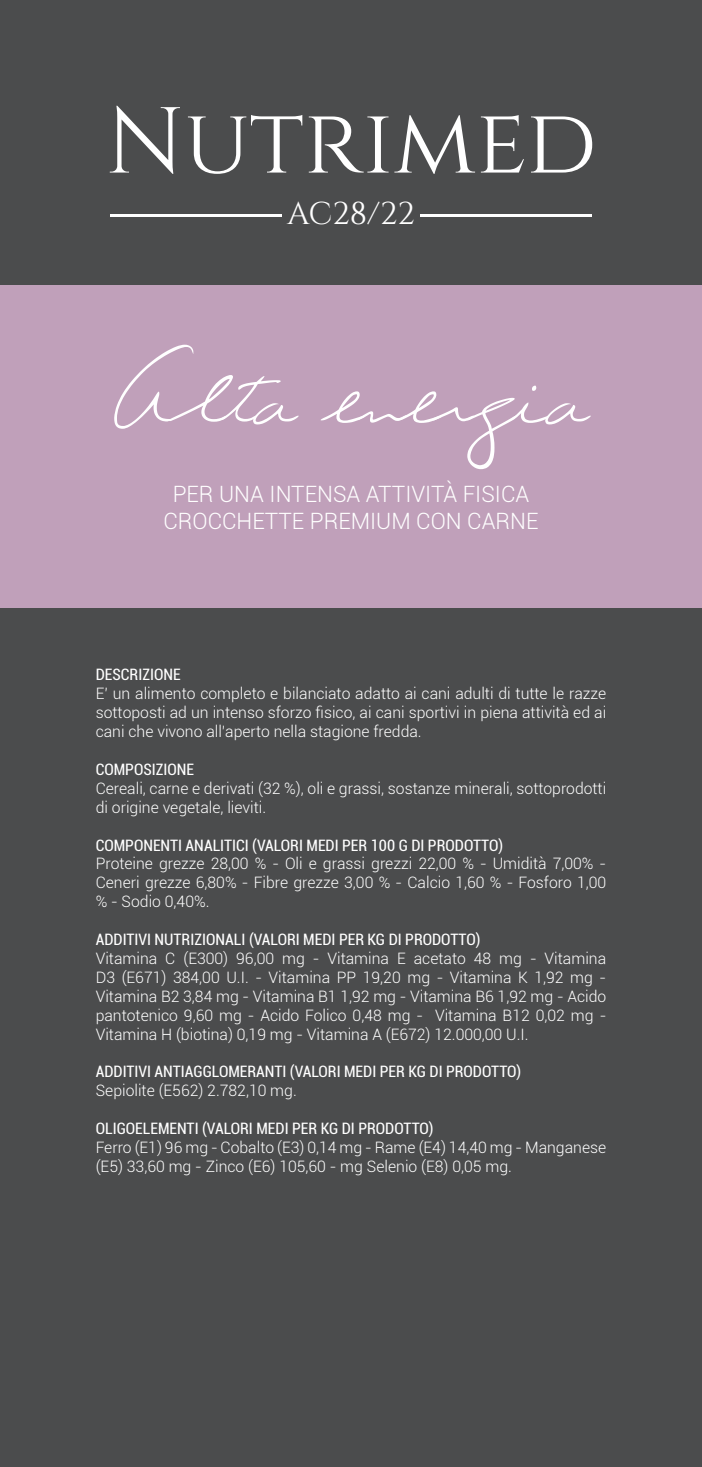
<style>
.page{position:relative;width:702px;height:1467px;background:#4b4c4d}
.page>*{position:absolute;margin:0;border:0;box-sizing:border-box;transform-origin:0 0}
.t1{font:90px "Giuliano Handwriting";color:#fff}
.t2{font:31.5px "Cinzel";color:#fff}
.t3{font:300 22.5px "Roboto";color:#fff}
.t4{font:300 15.75px/18.9px "Roboto";color:#fff;text-align:justify}
.t5{font:condensed 15.75px "Roboto";color:#fff}
</style>
<div class="page">
<div style="left:0;top:286px;width:702px;height:322px;background:#c0a0ba"></div>
<svg style="left:110px;top:106px;width:70px;height:68px"></svg>
<svg style="left:188px;top:115px;width:114px;height:59px"></svg>
<svg style="left:309px;top:116px;width:79px;height:57px"></svg>
<svg style="left:394px;top:115px;width:81px;height:59px"></svg>
<svg style="left:481px;top:115px;width:43px;height:58px"></svg>
<svg style="left:531px;top:116px;width:61px;height:57px"></svg>
<hr style="left:110px;top:215px;width:171px;height:2px;background:#fff">
<hr style="left:420px;top:215px;width:172px;height:2px;background:#fff">
<p class="t2" style="left:287px;top:195px;width:129px">AC28/22</p>
<p class="t1" style="left:115px;top:338px;width:473px">Alta energia</p>
<p class="t3" style="left:173px;top:479px;width:358px">PER UNA INTENSA ATTIVITÀ FISICA</p>
<p class="t3" style="left:163px;top:506px;width:376px">CROCCHETTE PREMIUM CON CARNE</p>
<p class="t5" style="left:96px;top:664px;width:86px">DESCRIZIONE</p>
<p class="t4" style="left:96px;top:684px;width:512px">E’ un alimento completo e bilanciato adatto ai cani adulti di tutte le razze sottoposti ad un intenso sforzo fisico, ai cani sportivi in piena attività ed ai cani che vivono all’aperto nella stagione fredda.</p>
<p class="t5" style="left:96px;top:758px;width:100px">COMPOSIZIONE</p>
<p class="t4" style="left:96px;top:778px;width:512px">Cereali, carne e derivati (32 %), oli e grassi, sostanze minerali, sottoprodotti di origine vegetale, lieviti.</p>
<p class="t5" style="left:96px;top:834px;width:409px">COMPONENTI ANALITICI (VALORI MEDI PER 100 G DI PRODOTTO)</p>
<p class="t4" style="left:96px;top:854px;width:512px">Proteine grezze 28,00 % - Oli e grassi grezzi 22,00 % - Umidità 7,00% - Ceneri grezze 6,80% - Fibre grezze 3,00 % - Calcio 1,60 % - Fosforo 1,00 % - Sodio 0,40%.</p>
<p class="t5" style="left:96px;top:928px;width:386px">ADDITIVI NUTRIZIONALI (VALORI MEDI PER KG DI PRODOTTO)</p>
<p class="t4" style="left:96px;top:948px;width:512px">Vitamina C (E300) 96,00 mg - Vitamina E acetato 48 mg - Vitamina D3 (E671) 384,00 U.I. - Vitamina PP 19,20 mg - Vitamina K 1,92 mg - Vitamina B2 3,84 mg - Vitamina B1 1,92 mg - Vitamina B6 1,92 mg - Acido pantotenico 9,60 mg - Acido Folico 0,48 mg - Vitamina B12 0,02 mg - Vitamina H (biotina) 0,19 mg - Vitamina A (E672) 12.000,00 U.I.</p>
<p class="t5" style="left:96px;top:1061px;width:427px">ADDITIVI ANTIAGGLOMERANTI (VALORI MEDI PER KG DI PRODOTTO)</p>
<p class="t4" style="left:96px;top:1081px;width:202px">Sepiolite (E562) 2.782,10 mg.</p>
<p class="t5" style="left:96px;top:1117px;width:339px">OLIGOELEMENTI (VALORI MEDI PER KG DI PRODOTTO)</p>
<p class="t4" style="left:96px;top:1137px;width:512px">Ferro (E1) 96 mg - Cobalto (E3) 0,14 mg - Rame (E4) 14,40 mg - Manganese (E5) 33,60 mg - Zinco (E6) 105,60 - mg Selenio (E8) 0,05 mg.</p>
</div>
